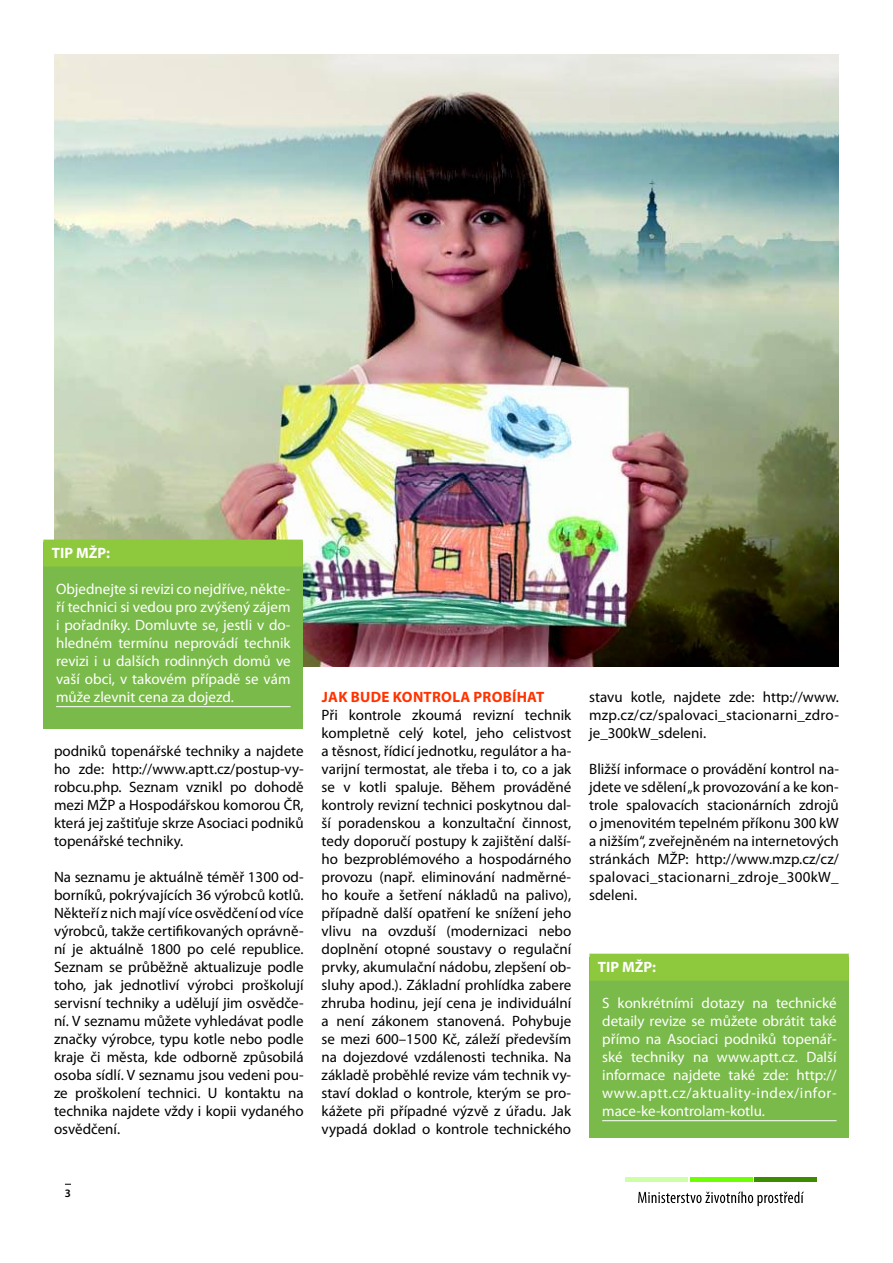
<style>
.page{position:relative;width:893px;height:1263px;background:#fff}
.page>*{position:absolute;margin:0;border:0;box-sizing:border-box;transform-origin:0 0}
.t1{font:15px/18px "Myriad Pro";color:#000;text-align:justify}
.t2{font:15px/18px "Myriad Pro";color:#fff;text-align:justify}
.t3{font:700 15px "Myriad Pro";letter-spacing:.02em;color:#f30}
.t4{font:700 15px "Myriad Pro";color:#fff}
.t5{font:600 11.4px "Myriad Pro";color:#000}
</style>
<div class="page">
<img style="left:54px;top:54px;width:785px;height:612px">
<div style="left:43px;top:542px;width:260px;height:186px;background:#7aba4a"></div>
<hr style="left:56px;top:706px;width:235px;height:1px;background:#fff">
<div style="left:43px;top:540px;width:260px;height:27px;background:#8ec83c"></div>
<div style="left:589px;top:957px;width:260px;height:181px;background:#7aba4a"></div>
<hr style="left:602px;top:1120px;width:235px;height:1px;background:#fff">
<div style="left:589px;top:954px;width:260px;height:27px;background:#8ec83c"></div>
<div style="left:754px;top:1177px;width:63px;height:5px;background:#3c8c00"></div>
<div style="left:625px;top:1177px;width:63px;height:5px;background:#ccffa6"></div>
<div style="left:690px;top:1177px;width:62px;height:5px;background:#6eff00"></div>
<svg style="left:638px;top:1191px;width:166px;height:15px"></svg>
<p class="t4" style="left:52px;top:543px;width:60px">TIP MŽP:</p>
<p class="t2" style="left:56px;top:580px;width:236px">Objednejte si revizi co nejdříve, někte&shy;ří technici si vedou pro zvýšený zájem i pořadníky. Domluvte se, jestli v do&shy;hledném termínu neprovádí technik revizi i u dalších rodinných domů ve vaší obci, v takovém případě se vám může zlevnit cena za dojezd.</p>
<p class="t1" style="left:54px;top:742px;width:251px">podniků topenářské techniky a najdete ho zde: http://www.aptt.cz/postup-vy&shy;robcu.php. Seznam vznikl po dohodě mezi MŽP a Hospodářskou komorou ČR, která jej zaštiťuje skrze Asociaci podniků topenářské techniky.</p>
<p class="t1" style="left:54px;top:868px;width:251px">Na seznamu je aktuálně téměř 1300 od&shy;borníků, pokrývajících 36 výrobců kotlů.<br>Někteří z nich mají více osvědčení od více výrobců, takže certifikovaných oprávně&shy;ní je aktuálně 1800 po celé republice.<br>Seznam se průběžně aktualizuje podle toho, jak jednotliví výrobci proškolují servisní techniky a udělují jim osvědče&shy;ní. V seznamu můžete vyhledávat podle značky výrobce, typu kotle nebo podle kraje či města, kde odborně způsobilá osoba sídlí. V seznamu jsou vedeni pou&shy;ze proškolení technici. U kontaktu na technika najdete vždy i kopii vydaného osvědčení.</p>
<p class="t3" style="left:322px;top:687px;width:224px">JAK BUDE KONTROLA PROBÍHAT</p>
<p class="t1" style="left:322px;top:706px;width:251px">Při kontrole zkoumá revizní technik kompletně celý kotel, jeho celistvost a těsnost, řídicí jednotku, regulátor a ha&shy;varijní termostat, ale třeba i to, co a jak se v kotli spaluje. Během prováděné kontroly revizní technici poskytnou dal&shy;ší poradenskou a konzultační činnost, tedy doporučí postupy k zajištění další&shy;ho bezproblémového a hospodárného provozu (např. eliminování nadměrné&shy;ho kouře a šetření nákladů na palivo), případně další opatření ke snížení jeho vlivu na ovzduší (modernizaci nebo doplnění otopné soustavy o regulační prvky, akumulační nádobu, zlepšení ob&shy;sluhy apod.). Základní prohlídka zabere zhruba hodinu, její cena je individuální a není zákonem stanovená. Pohybuje se mezi 600–1500 Kč, záleží především na dojezdové vzdálenosti technika. Na základě proběhlé revize vám technik vy&shy;staví doklad o kontrole, kterým se pro&shy;kážete při případné výzvě z úřadu. Jak vypadá doklad o kontrole technického</p>
<p class="t1" style="left:589px;top:688px;width:251px">stavu kotle, najdete zde: http://www. mzp.cz/cz/spalovaci_stacionarni_zdro&shy;je_300kW_sdeleni.</p>
<p class="t1" style="left:589px;top:760px;width:251px">Bližší informace o provádění kontrol na&shy;jdete ve sdělení „k provozování a ke kon&shy;trole spalovacích stacionárních zdrojů o jmenovitém tepelném příkonu 300 kW a nižším“, zveřejněném na internetových stránkách MŽP: http://www.mzp.cz/cz/ spalovaci_stacionarni_zdroje_300kW_ sdeleni.</p>
<p class="t4" style="left:598px;top:957px;width:60px">TIP MŽP:</p>
<p class="t2" style="left:602px;top:994px;width:236px">S konkrétními dotazy na technické detaily revize se můžete obrátit také přímo na Asociaci podniků topenář&shy;ské techniky na www.aptt.cz. Další informace najdete také zde: http:// www.aptt.cz/aktuality-index/infor&shy;mace-ke-kontrolam-kotlu.</p>
<p class="t5" style="left:65px;top:1186px;width:8px">3</p>
</div>
